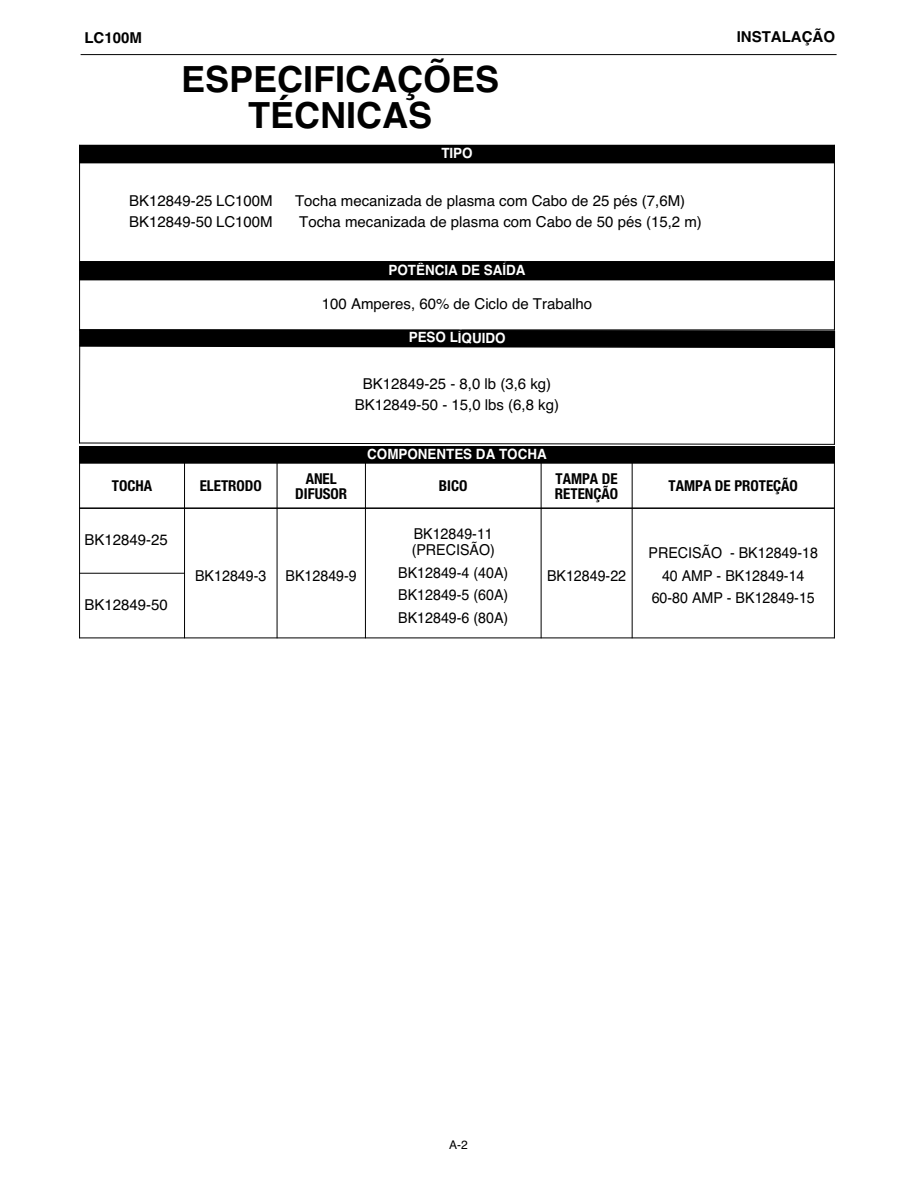
<style>
.page{position:relative;width:918px;height:1188px;background:#fff}
.page>*{position:absolute;margin:0;border:0;box-sizing:border-box;transform-origin:0 0}
.t1{font:700 36px/36px "Helvetica";color:#000;text-align:center}
.t2{font:15px/21px "Helvetica";color:#000;text-align:center}
.t3{font:15px/22.5px "Helvetica";color:#000;scale:.95 1}
.t4{font:700 condensed 15px/15px "Helvetica Neue";color:#000;text-align:center}
.t5{font:700 15px "Helvetica";color:#000}
.t6{font:700 14.1px "Helvetica";color:#fff;scale:.95 1}
.t7{font:12px "Helvetica";color:#000}
</style>
<div class="page">
<hr style="left:81px;top:54px;width:756px;height:1px;background:#000">
<div style="left:79px;top:145px;width:756px;height:18px;background:#000"></div>
<hr style="left:79px;top:145px;width:1px;height:117px;background:#000">
<hr style="left:834px;top:145px;width:1px;height:117px;background:#000">
<hr style="left:79px;top:261px;width:756px;height:1px;background:#000">
<div style="left:79px;top:262px;width:756px;height:18px;background:#000"></div>
<hr style="left:79px;top:262px;width:1px;height:68px;background:#000">
<hr style="left:834px;top:262px;width:1px;height:68px;background:#000">
<hr style="left:79px;top:329px;width:1px;height:114px;background:#000">
<hr style="left:834px;top:331px;width:1px;height:114px;background:#000">
<svg style="left:79px;top:329px;width:757px;height:20px;background:#191919"></svg>
<svg style="left:79px;top:442px;width:756px;height:3px"></svg>
<div style="left:79px;top:446px;width:755px;height:17px;background:#000"></div>
<hr style="left:79px;top:446px;width:1px;height:192px;background:#000">
<hr style="left:184px;top:462px;width:1px;height:176px;background:#000">
<hr style="left:277px;top:462px;width:1px;height:176px;background:#000">
<hr style="left:365px;top:462px;width:1px;height:176px;background:#000">
<hr style="left:541px;top:462px;width:1px;height:176px;background:#000">
<hr style="left:632px;top:462px;width:1px;height:176px;background:#000">
<hr style="left:834px;top:446px;width:1px;height:192px;background:#000">
<hr style="left:79px;top:462px;width:756px;height:2px;background:#000">
<hr style="left:79px;top:507px;width:756px;height:2px;background:#000">
<hr style="left:79px;top:573px;width:106px;height:1px;background:#000">
<hr style="left:79px;top:638px;width:756px;height:1px;background:#000">
<p class="t5" style="left:85px;top:32px;width:59px">LC100M</p>
<p class="t5" style="left:737px;top:32px;width:100px">INSTALAÇÃO</p>
<h1 class="t1" style="left:181px;top:65px;width:320px">ESPECIFICAÇÕES<br>TÉCNICAS</h1>
<p class="t6" style="left:441px;top:148px;width:34px">TIPO</p>
<p class="t2" style="left:129px;top:192px;width:145px">BK12849-25 LC100M</p>
<p class="t2" style="left:295px;top:192px;width:392px">Tocha mecanizada de plasma com Cabo de 25 pés (7,6M)</p>
<p class="t2" style="left:129px;top:213px;width:145px">BK12849-50 LC100M</p>
<p class="t2" style="left:299px;top:213px;width:404px">Tocha mecanizada de plasma com Cabo de 50 pés (15,2 m)</p>
<p class="t6" style="left:389px;top:265px;width:146px">POTÊNCIA DE SAÍDA</p>
<p class="t2" style="left:322px;top:295px;width:272px">100 Amperes, 60% de Ciclo de Trabalho</p>
<p class="t6" style="left:409px;top:332px;width:103px">PESO LÍQUIDO</p>
<p class="t2" style="left:355px;top:375px;width:206px">BK12849-25 - 8,0 lb (3,6 kg)<br>BK12849-50 - 15,0 lbs (6,8 kg)</p>
<p class="t6" style="left:367px;top:449px;width:190px">COMPONENTES DA TOCHA</p>
<p class="t4" style="left:112px;top:478px;width:42px">TOCHA</p>
<p class="t4" style="left:200px;top:478px;width:64px">ELETRODO</p>
<p class="t4" style="left:295px;top:471px;width:53px">ANEL<br>DIFUSOR</p>
<p class="t4" style="left:439px;top:478px;width:30px">BICO</p>
<p class="t4" style="left:555px;top:471px;width:65px;text-align:left">TAMPA DE<br>RETENÇÃO</p>
<p class="t4" style="left:669px;top:478px;width:131px">TAMPA DE PROTEÇÃO</p>
<p class="t2" style="left:84px;top:531px;width:85px">BK12849-25</p>
<p class="t3" style="left:195px;top:566px;width:77px">BK12849-3</p>
<p class="t3" style="left:286px;top:566px;width:77px">BK12849-9</p>
<p class="t3" style="left:412px;top:527px;width:89px;line-height:16.5px">BK12849-11 (PRECISÃO)</p>
<p class="t3" style="left:398px;top:563px;width:117px;text-align:justify">BK12849-4 (40A)<br>BK12849-5 (60A)<br>BK12849-6 (80A)</p>
<p class="t3" style="left:547px;top:566px;width:85px">BK12849-22</p>
<p class="t3" style="left:649px;top:543px;width:180px;text-align:center">PRECISÃO - BK12849-18<br>40 AMP - BK12849-14<br>60-80 AMP - BK12849-15</p>
<p class="t2" style="left:84px;top:596px;width:85px">BK12849-50</p>
<p class="t7" style="left:449px;top:1140px;width:20px">A-2</p>
</div>
